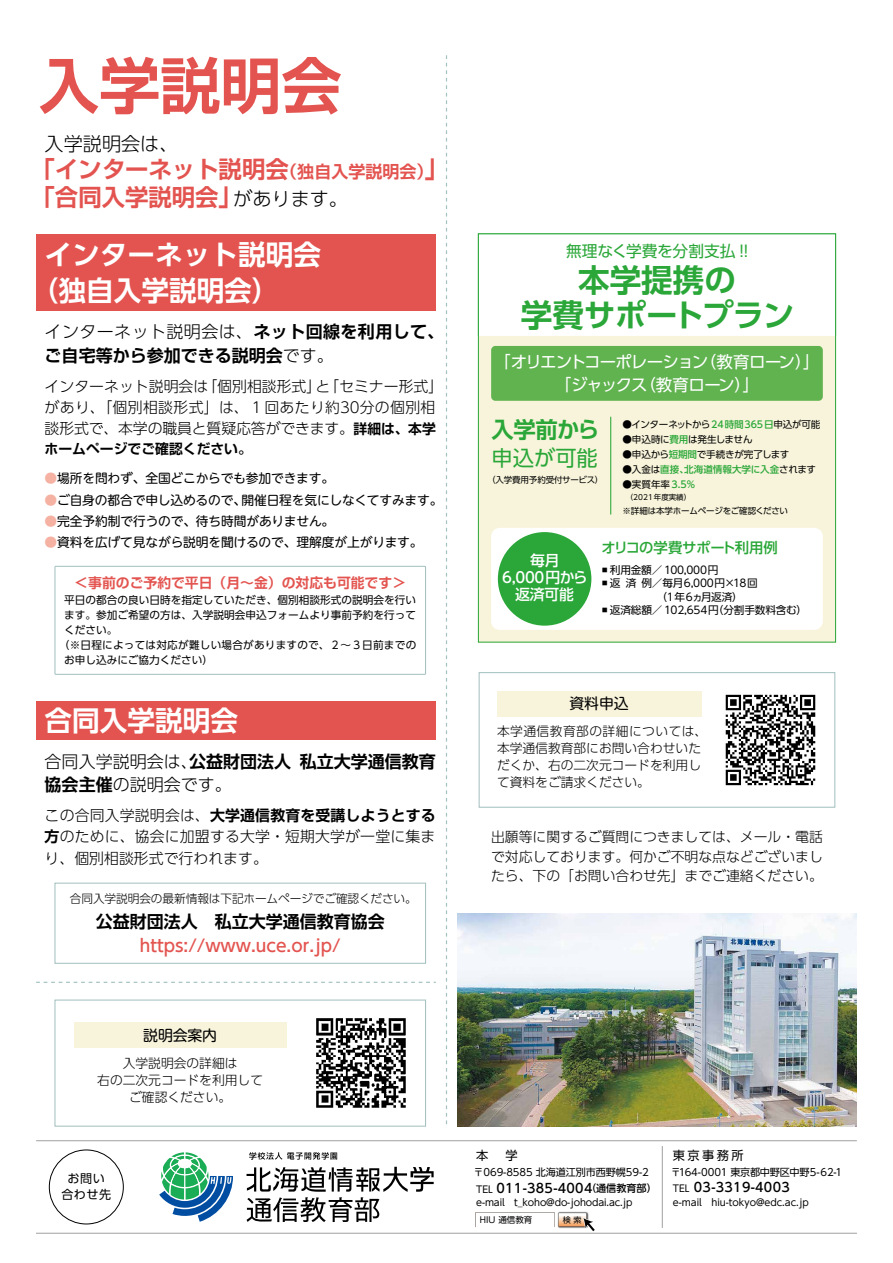
<style>
.page{position:relative;width:893px;height:1263px;background:#fff}
.page>*{position:absolute;margin:0;border:0;box-sizing:border-box;transform-origin:0 0}
.t1{font:700 60.6px "Shin Go Pr 6 De";color:#e35450}
.t2{font:700 31.5px/34.5px "UD Shin Go Pro De";letter-spacing:-.005em;color:#2aa738;text-align:center}
.t3{font:700 27.6px/36.2px "UD Shin Go Pr 6 De";color:#fff}
.t4{font:700 23.4px/27.6px "Shin Go Pr 6 De";color:#e35450}
.t5{font:700 22.35px "UD Shin Go Pro De";letter-spacing:-.025em;color:#2aa738}
.t6{font:21.3px "UD Shin Go Pro";color:#2aa738}
.t7{font:300 19.2px "UD Shin Go Pr 6";color:#000}
.t8{font:700 16.95px "Shin Go Pr 6 De";color:#000}
.t9{font:300 16.95px "UD Shin Go Pr 6";letter-spacing:.025em;color:#000}
.t10{font:500 16.95px "UD Shin Go Pr 6";color:#e35450}
.t11{font:16.5px/22.5px "UD Shin Go Pro";letter-spacing:-.075em;color:#fff;text-align:center}
.t12{font:15.75px "UD Shin Go Pro";letter-spacing:-.005em;color:#2aa738}
.t13{font:300 14.85px/21.3px "UD Shin Go Pr 6";color:#000}
.t14{font:700 14.85px "Shin Go Pr 6 De";letter-spacing:.01em;color:#000}
.t15{font:500 14.85px/17px "UD Shin Go Pro";letter-spacing:-.015em;color:#fff;text-align:center}
.t16{font:14.85px "UD Shin M Go Pr 6";letter-spacing:-.01em;color:#000}
.t17{font:500 14.4px "UD Shin Go Pro";letter-spacing:-.02em;color:#2aa738}
.t18{font:300 13.8px/19.2px "UD Shin Go Pr 6";color:#000;text-align:justify}
.t19{font:700 13.8px "Shin Go Pr 6 De";color:#e35450}
.t20{font:700 13.8px "Shin Go Pr 6 De";color:#000}
.t21{font:12.75px "UD Shin M Go Pr 6";letter-spacing:-.015em;color:#000}
.t22{font:300 12.75px/17px "UD Shin Go Pr 6";color:#000}
.t23{font:500 12.75px "UD Shin Go Pro";letter-spacing:.025em;color:#000}
.t24{font:12.15px/15.9px "UD Shin Go Pro";letter-spacing:.045em;color:#000;text-align:center}
.t25{font:300 11.7px "UD Shin Go Pr 6";letter-spacing:-.01em;color:#000}
.t26{font:10.65px "UD Shin Go Pr 6";letter-spacing:.005em;color:#000}
.t27{font:10.65px/13.5px "UD Shin Go Pro";letter-spacing:-.02em;color:#000}
.t28{font:10.05px "UD Shin Go Pro";letter-spacing:-.01em;color:#000}
.t29{font:9.6px/14.1px "UD Shin Go Pro";letter-spacing:-.01em;color:#000}
.t30{font:9.6px "UD Shin Go Pro";letter-spacing:-.045em;color:#000}
.t31{font:500 9.6px "UD Shin Go Pro";color:#2aa738}
.t32{font:8.55px "UD Shin Go Pro";letter-spacing:-.02em;color:#000}
.t33{font:8.1px "Shin Go Pro";color:#000}
.t34{font:7.5px "UD Shin Go Pro";color:#000}
.s1{font-size:16.95px}
.s2{font-family:"UD Shin Go Pr 6";font-weight:300;font-size:19.2px;color:#000}
.s3{font-family:"Shin Go Pr 6 De";font-weight:700}
.s4{font-family:"UD Shin Go Pr 6";font-weight:300}
.s5{font-family:"Shin Go Pr 6 De";font-weight:700;font-size:13.8px}
.s6{color:#f5b1a2}
.s7{font-weight:500;color:#2aa738}
.s8{font-weight:400;color:#000}
.s9{font-size:10.05px}
</style>
<div class="page">
<div style="left:49px;top:1150px;width:75px;height:74px;border:1px solid #000;border-radius:50%"></div>
<hr style="left:36px;top:1233px;width:821px;height:1px;background:#9fa0a0">
<hr style="left:36px;top:1140px;width:821px;height:1px;background:#9fa0a0">
<hr style="left:662px;top:1146px;width:1px;height:82px;background:#9fa0a0">
<svg style="left:249px;top:1152px;width:88px;height:8px"></svg>
<svg style="left:159px;top:1152px;width:74px;height:70px"></svg>
<svg style="left:247px;top:1167px;width:187px;height:55px"></svg>
<svg style="left:475px;top:1212px;width:122px;height:21px"></svg>
<svg style="left:446px;top:55px;width:1px;height:1070px"></svg>
<svg style="left:36px;top:982px;width:400px;height:1px"></svg>
<img style="left:457px;top:913px;width:400px;height:214px">
<div style="left:497px;top:691px;width:204px;height:25px;background:#f8f4db"></div>
<img style="left:725px;top:694px;width:91px;height:92px">
<div style="left:479px;top:672px;width:356px;height:136px;border:1px solid #a5c2c0"></div>
<div style="left:54px;top:566px;width:372px;height:109px;border:1px solid #a5c2c0"></div>
<div style="left:54px;top:882px;width:372px;height:82px;border:1px solid #a5c2c0"></div>
<div style="left:36px;top:234px;width:400px;height:76px;background:#e35450"></div>
<div style="left:36px;top:702px;width:400px;height:38px;background:#e35450"></div>
<img style="left:316px;top:1018px;width:90px;height:90px">
<div style="left:74px;top:1023px;width:212px;height:25px;background:#f8f4db"></div>
<div style="left:54px;top:999px;width:372px;height:128px;border:1px solid #a5c2c0"></div>
<div style="left:478px;top:234px;width:358px;height:408px;background:#f8f4db"></div>
<div style="left:478px;top:234px;width:358px;height:102px;background:#fff"></div>
<div style="left:491px;top:528px;width:332px;height:102px;background:#fff;border-radius:9px"></div>
<div style="left:498px;top:532px;width:93px;height:94px;background:#2aa738;border-radius:50%"></div>
<div style="left:491px;top:346px;width:332px;height:55px;background:#61b350;border-radius:4px"></div>
<hr style="left:610px;top:417px;width:1px;height:97px;background:#2aa738">
<h1 class="t1" style="left:39px;top:36px;width:304px">入学説明会</h1>
<p class="t7" style="left:45px;top:128px;width:135px">入学説明会は、</p>
<h3 class="t4" style="left:32px;top:154px;width:418px">「インターネット説明会<span class="s1">（独自入学説明会）</span>」「合同入学説明会」<span class="s2">があります。</span></h3>
<h3 class="t3" style="left:31px;top:235px;width:292px;text-indent:14px">インターネット説明会（独自入学説明会）</h3>
<p class="t9" style="left:45px;top:318px;width:401px">インターネット説明会は、<span class="s3">ネット回線を利用して、</span></p>
<p class="t8" style="left:45px;top:341px;width:291px">ご自宅等から参加できる説明会<span class="s4">です。</span></p>
<p class="t13" style="left:45px;top:375px;width:400px">インターネット説明会は「個別相談形式」と「セミナー形式」があり、「個別相談形式」は、１回あたり約30分の個別相談形式で、本学の職員と質疑応答ができます。<span class="s5">詳細は、本学</span></p>
<p class="t20" style="left:45px;top:438px;width:209px">ホームページでご確認ください。</p>
<p class="t21" style="left:45px;top:468px;width:291px"><span class="s6">●</span>場所を問わず、全国どこからでも参加できます。</p>
<p class="t21" style="left:45px;top:489px;width:399px"><span class="s6">●</span>ご自身の都合で申し込めるので、開催日程を気にしなくてすみます。</p>
<p class="t21" style="left:45px;top:510px;width:291px"><span class="s6">●</span>完全予約制で行うので、待ち時間がありません。</p>
<p class="t21" style="left:45px;top:532px;width:380px"><span class="s6">●</span>資料を広げて見ながら説明を聞けるので、理解度が上がります。</p>
<p class="t19" style="left:74px;top:571px;width:333px">＜事前のご予約で平日（月～金）の対応も可能です＞</p>
<p class="t26" style="left:64px;top:591px;width:353px">平日の都合の良い日時を指定していただき、個別相談形式の説明会を行い</p>
<p class="t26" style="left:64px;top:606px;width:353px">ます。参加ご希望の方は、入学説明会申込フォームより事前予約を行って</p>
<p class="t26" style="left:64px;top:621px;width:55px">ください。</p>
<p class="t26" style="left:59px;top:636px;width:359px">（※日程によっては対応が難しい場合がありますので、２～３日前までの</p>
<p class="t26" style="left:64px;top:651px;width:150px">お申し込みにご協力ください）</p>
<h3 class="t3" style="left:45px;top:702px;width:195px">合同入学説明会</h3>
<p class="t8" style="left:45px;top:747px;width:393px"><span class="s4">合同入学説明会は、</span>公益財団法人 私立大学通信教育</p>
<p class="t9" style="left:45px;top:771px;width:189px"><span class="s3">協会主催</span>の説明会です。</p>
<p class="t14" style="left:45px;top:803px;width:393px"><span class="s4">この合同入学説明会は、</span>大学通信教育を受講しようとする</p>
<p class="t13" style="left:45px;top:825px;width:392px"><span class="s3">方</span>のために、協会に加盟する大学・短期大学が一堂に集まり、個別相談形式で行われます。</p>
<p class="t25" style="left:70px;top:889px;width:348px">合同入学説明会の最新情報は下記ホームページでご確認ください。</p>
<p class="t8" style="left:96px;top:907px;width:291px">公益財団法人　私立大学通信教育協会</p>
<p class="t10" style="left:140px;top:932px;width:202px">https://www.uce.or.jp/</p>
<p class="t16" style="left:143px;top:1023px;width:75px">説明会案内</p>
<p class="t22" style="left:97px;top:1054px;width:167px;text-align:center">入学説明会の詳細は<br>右の二次元コードを利用してご確認ください。</p>
<p class="t24" style="left:61px;top:1170px;width:51px">お問い合わせ先</p>
<p class="t12" style="left:566px;top:239px;width:184px">無理なく学費を分割支払 !!</p>
<h2 class="t2" style="left:521px;top:262px;width:275px">本学提携の<br>学費サポートプラン</h2>
<p class="t11" style="left:494px;top:350px;width:327px">「オリエントコーポレーション（教育ローン）」「ジャックス（教育ローン）」</p>
<h3 class="t5" style="left:492px;top:411px;width:109px">入学前から</h3>
<h3 class="t6" style="left:492px;top:440px;width:108px">申込が可能</h3>
<p class="t32" style="left:487px;top:473px;width:118px">（入学費用予約受付サービス）</p>
<p class="t30" style="left:622px;top:416px;width:200px">●インターネットから<span class="s7">24時間365日</span>申込が可能</p>
<p class="t29" style="left:622px;top:432px;width:132px">●申込時に<span class="s7">費用</span>は発生しません</p>
<p class="t29" style="left:622px;top:447px;width:169px">●申込から<span class="s7">短期間</span>で手続きが完了します</p>
<p class="t31" style="left:622px;top:461px;width:195px"><span class="s8">●入金は</span>直接、北海道情報大学に入金<span class="s8">されます</span></p>
<p class="t29" style="left:622px;top:477px;width:75px">●実質年率<span class="s7">3.5％</span></p>
<p class="t34" style="left:626px;top:491px;width:67px">（2021年度実績）</p>
<p class="t32" style="left:622px;top:503px;width:167px">※詳細は本学ホームページをご確認ください</p>
<p class="t15" style="left:502px;top:551px;width:87px">毎月<br>6,000円から返済可能</p>
<p class="t17" style="left:602px;top:536px;width:178px">オリコの学費サポート利用例</p>
<p class="t27" style="left:602px;top:563px;width:118px"><sup>■</sup> 利用金額／ 100,000円</p>
<p class="t27" style="left:602px;top:576px;width:157px"><sup>■</sup> 返済例／毎月6,000円×18回　　　　　 （1年6ヵ月返済）</p>
<p class="t27" style="left:602px;top:603px;width:207px"><sup>■</sup> 返済総額／ 102,654円（分割手数料含む）</p>
<p class="t16" style="left:569px;top:691px;width:61px">資料申込</p>
<p class="t22" style="left:497px;top:722px;width:212px">本学通信教育部の詳細については、本学通信教育部にお問い合わせいただくか、右の二次元コードを利用して資料をご請求ください。</p>
<p class="t18" style="left:491px;top:827px;width:333px">出願等に関するご質問につきましては、メール・電話で対応しております。何かご不明な点などございましたら、下の「お問い合わせ先」までご連絡ください。</p>
<p class="t24" style="left:476px;top:1147px;width:43px">本　学</p>
<p class="t28" style="left:474px;top:1164px;width:177px">〒069-8585 北海道江別市西野幌59-2</p>
<p class="t29" style="left:476px;top:1182px;width:158px;line-height:13.4px">TEL<br>e-mail t_koho@do-johodai.ac.jp</p>
<p class="t32" style="left:480px;top:1213px;width:54px">HIU 通信教育</p>
<p class="t23" style="left:496px;top:1177px;width:162px">011-385-4004<span class="s9">（通信教育部）</span></p>
<p class="t33" style="left:563px;top:1213px;width:20px">検索</p>
<p class="t24" style="left:673px;top:1147px;width:72px">東京事務所</p>
<p class="t28" style="left:671px;top:1164px;width:173px">〒164-0001 東京都中野区中野5-62-1</p>
<p class="t29" style="left:673px;top:1181px;width:137px">TEL<br>e-mail hiu-tokyo@edc.ac.jp</p>
<p class="t23" style="left:694px;top:1177px;width:97px">03-3319-4003</p>
</div>
